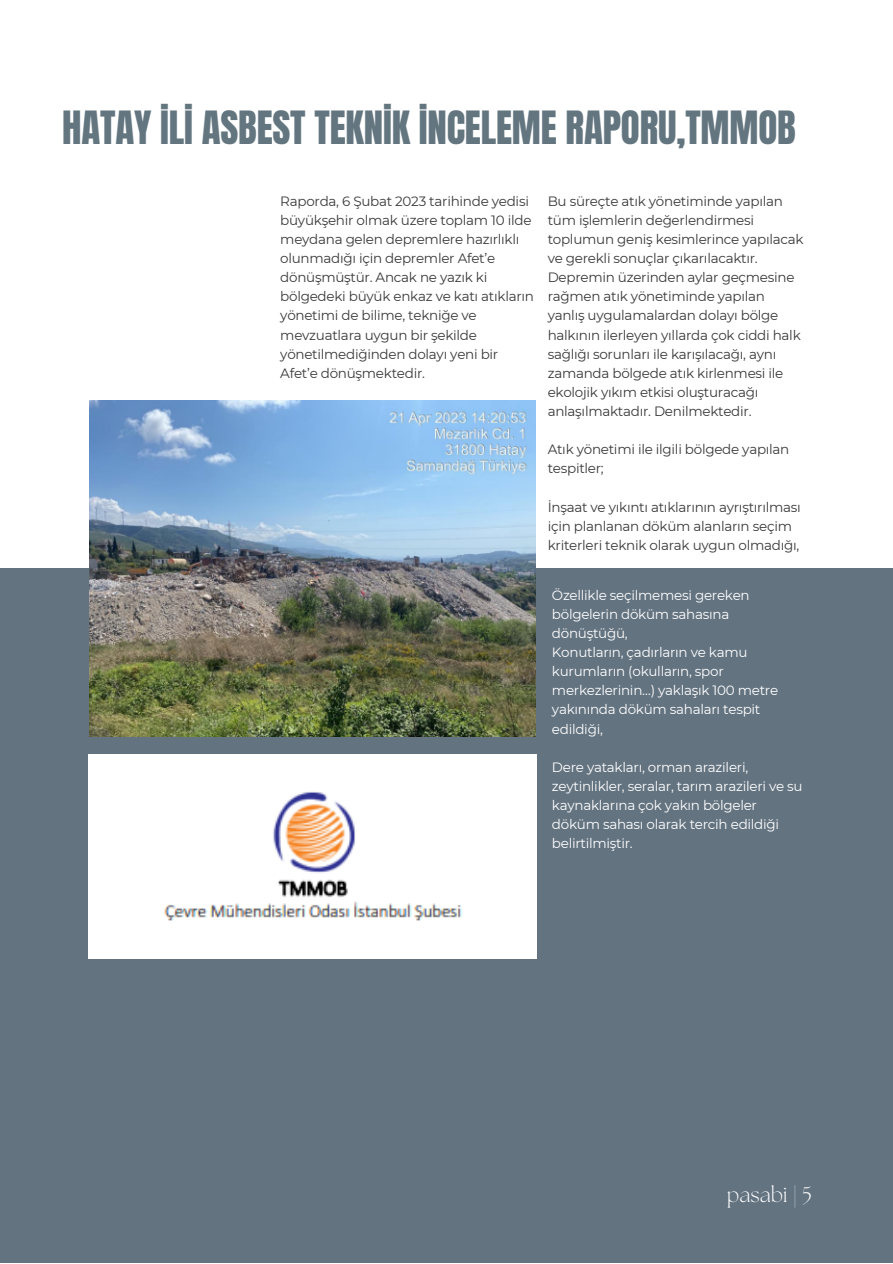
<style>
.page{position:relative;width:893px;height:1264px;background:#fff}
.page>*{position:absolute;margin:0;border:0;box-sizing:border-box;transform-origin:0 0}
.t1{font:39px "Anton";letter-spacing:-.005em;color:#637680}
.t2{font:300 21px "The Seasons";color:#fff}
.t3{font:13.5px/19px "Montserrat";letter-spacing:-.02em;color:#3b3939}
.t4{font:13.5px/19px "Montserrat";letter-spacing:-.02em;color:#fff}
</style>
<div class="page">
<div style="left:0;top:568px;width:892px;height:694px;background:#637380"></div>
<img style="left:89px;top:754px;width:447px;height:204px">
<img style="left:89px;top:400px;width:446px;height:336px">
<p class="t1" style="left:62px;top:100px;width:735px">HATAY İLİ ASBEST TEKNİK İNCELEME RAPORU,TMMOB</p>
<p class="t3" style="left:280px;top:191px;width:255px">Raporda, 6 Şubat 2023 tari hi nde yedisi büyükşehi r olmak üzere toplam 10 i lde meydana gelen depremlere hazırlıklı olunmadığı içi n depremler Afet’e dönüşmüştür. Ancak ne yazık ki bölgedeki büyük enkaz ve katı atıkların yöneti mi de bi li me, tekniğe ve mevzuatlara uygun bi r şeki lde<br>yöneti lmediği nden dolayı yeni bi r Afet’e dönüşmektedi r.</p>
<p class="t3" style="left:547px;top:191px;width:257px">Bu süreçte atık yöneti mi nde yapılan tüm işlemleri n değerlendi rmesi toplumun geniş kesi mleri nce yapılacak ve gerekli sonuçlar çıkarılacaktır.<br>Depremi n üzeri nden aylar geçmesi ne rağmen atık yöneti mi nde yapılan yanlış uygulamalardan dolayı bölge halkının i lerleyen yıllarda çok ciddi halk sağlığı sorunları i le karışılacağı, aynı zamanda bölgede atık ki rlenmesi i le ekoloji k yıkım etkisi oluşturacağı anlaşılmaktadır. Deni lmektedi r.</p>
<p class="t3" style="left:547px;top:440px;width:243px">Atık yöneti mi i le i lgi li bölgede yapılan tespitler;</p>
<p class="t3" style="left:547px;top:497px;width:254px">İnşaat ve yıkıntı atıklarının ayrıştırılması için planlanan döküm alanların seçim kriterleri tekni k olarak uygun olmadığı,</p>
<p class="t4" style="left:552px;top:585px;width:199px">Özelli kle seçi lmemesi gereken bölgeleri n döküm sahasına dönüştüğü,</p>
<p class="t4" style="left:552px;top:642px;width:228px">Konutların, çadırların ve kamu kurumların (okulların, spor merkezleri ni n…) yaklaşık 100 metre yakınında döküm sahaları tespit edildiği,</p>
<p class="t4" style="left:552px;top:757px;width:252px">Dere yatakları, orman arazi leri,<br>zeyti nli kler, seralar, tarım arazi leri ve su kaynaklarına çok yakın bölgeler döküm sahası olarak terci h edi ldiği<br>beli rti lmişti r.</p>
<p class="t2" style="left:726px;top:1184px;width:86px">pasabi | 5</p>
</div>
